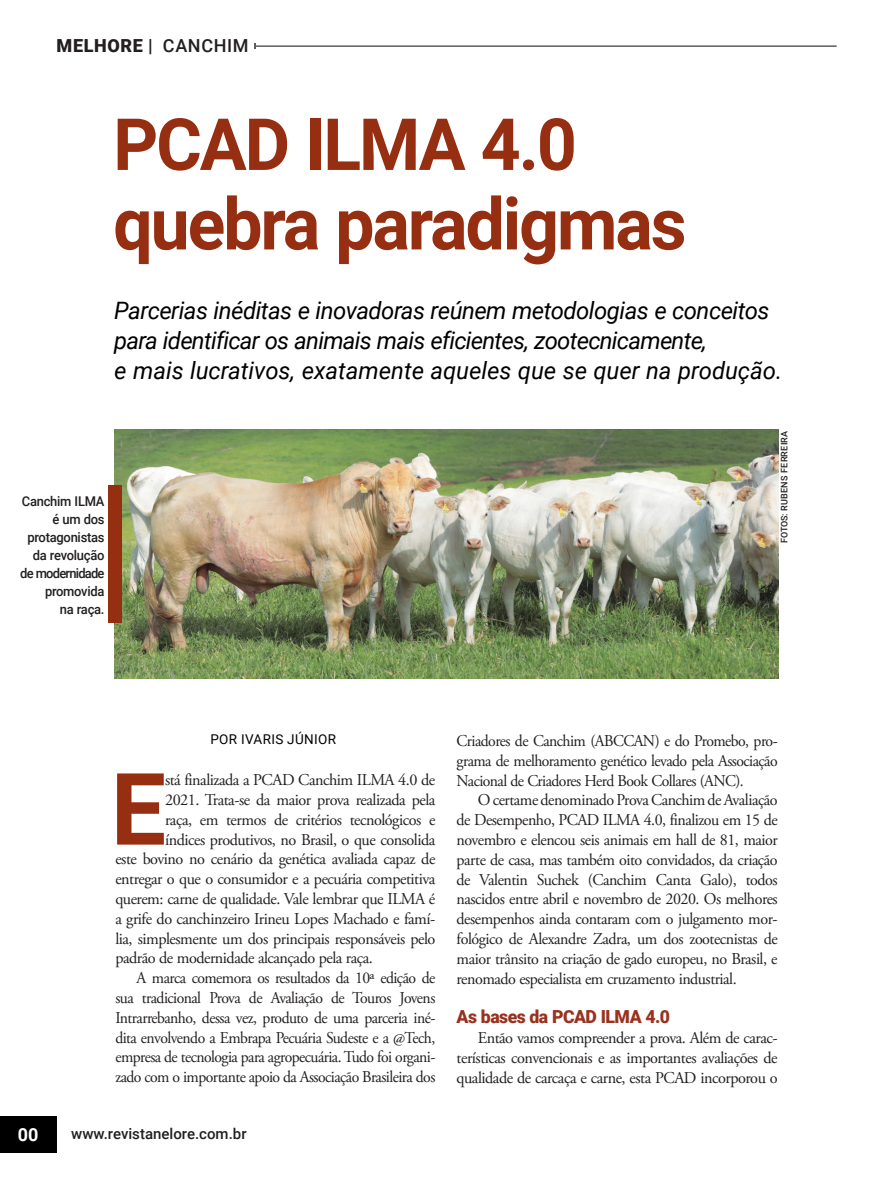
<style>
.page{position:relative;width:893px;height:1191px;background:#fff}
.page>*{position:absolute;margin:0;border:0;box-sizing:border-box;transform-origin:0 0}
.t1{font:700 100.05px "Roboto";color:#962e11}
.t2{font:700 72px/79.5px "Roboto";letter-spacing:-.03em;color:#962e11}
.t3{font:italic 24px/30px "Roboto";letter-spacing:-.02em;color:#000}
.t4{font:900 18px "Roboto";letter-spacing:-.03em;color:#99321f}
.t5{font:900 18px "Roboto";letter-spacing:.035em;color:#231f20}
.t6{font:700 18px "Roboto";color:#fff}
.t7{font:16.5px/19.8px "Adobe Garamond Pro";letter-spacing:-.03em;color:#231f20;text-align:justify}
.t8{font:16.5px/19.8px "Adobe Garamond Pro";letter-spacing:-.03em;color:#231f20;text-align:justify;scale:.95 1}
.t9{font:500 15px "Roboto";color:#231f20}
.t10{font:500 13.5px/18px "Roboto";letter-spacing:-.02em;color:#231f20;text-align:right;scale:.96 1}
.t11{font:13.5px "Roboto";letter-spacing:.025em;color:#000}
.t12{font:500 9px "Roboto";letter-spacing:.025em;color:#231f20}
.s1{font-weight:500}
</style>
<div class="page">
<div style="left:0;top:1116px;width:56px;height:36px;background:#000"></div>
<hr style="left:255px;top:45px;width:582px;height:2px;background:#5c5c5f">
<img style="left:115px;top:430px;width:663px;height:248px">
<div style="left:109px;top:485px;width:13px;height:138px;background:#962e11"></div>
<p class="t5" style="left:57px;top:33px;width:193px">MELHORE | <span class="s1">CANCHIM</span></p>
<h2 class="t2" style="left:113px;top:102px;width:575px">PCAD ILMA 4.0 quebra paradigmas</h2>
<h3 class="t3" style="left:114px;top:294px;width:669px">Parcerias inéditas e inovadoras reúnem metodologias e conceitos para identificar os animais mais eficientes, zootecnicamente,<br>e mais lucrativos, exatamente aqueles que se quer na produção.</h3>
<p class="t10" style="left:20px;top:492px;width:89px">Canchim ILMA é um dos protagonistas da revolução de modernidade promovida<br>na raça.</p>
<p class="t12" style="left:778px;top:543px;width:114px;rotate:-90deg">FOTOS: RUBENS FERREIRA</p>
<p class="t11" style="left:210px;top:730px;width:127px">POR IVARIS JÚNIOR</p>
<h1 class="t1" style="left:111px;top:739px;width:57px">E</h1>
<p class="t7" style="left:165px;top:770px;width:272px">stá finalizada a PCAD Canchim ILMA 4.0 de</p>
<p class="t7" style="left:165px;top:790px;width:272px">2021. Trata-se da maior prova realizada pela</p>
<p class="t7" style="left:165px;top:810px;width:272px">raça, em termos de critérios tecnológicos e</p>
<p class="t7" style="left:165px;top:830px;width:272px">índices produtivos, no Brasil, o que consolida</p>
<p class="t7" style="left:115px;top:850px;width:321px">este bovino no cenário da genética avaliada capaz de</p>
<p class="t7" style="left:115px;top:869px;width:321px">entregar o que o consumidor e a pecuária competitiva</p>
<p class="t7" style="left:115px;top:889px;width:321px">querem: carne de qualidade. Vale lembrar que ILMA é</p>
<p class="t7" style="left:115px;top:909px;width:321px">a grife do canchinzeiro Irineu Lopes Machado e famí-</p>
<p class="t7" style="left:115px;top:929px;width:321px">lia, simplesmente um dos principais responsáveis pelo</p>
<p class="t7" style="left:115px;top:949px;width:259px">padrão de modernidade alcançado pela raça.</p>
<p class="t8" style="left:137px;top:968px;width:316px">A marca comemora os resultados da 10ª edição de</p>
<p class="t8" style="left:115px;top:988px;width:338px">sua tradicional Prova de Avaliação de Touros Jovens</p>
<p class="t8" style="left:115px;top:1008px;width:338px">Intrarrebanho, dessa vez, produto de uma parceria iné-</p>
<p class="t8" style="left:115px;top:1028px;width:338px">dita envolvendo a Embrapa Pecuária Sudeste e a @Tech,</p>
<p class="t8" style="left:115px;top:1048px;width:338px">empresa de tecnologia para agropecuária. Tudo foi organi-</p>
<p class="t8" style="left:115px;top:1067px;width:338px">zado com o importante apoio da Associação Brasileira dos</p>
<p class="t8" style="left:457px;top:731px;width:339px">Criadores de Canchim (ABCCAN) e do Promebo, pro&shy;grama de melhoramento genético levado pela Associação Nacional de Criadores Herd Book Collares (ANC).</p>
<p class="t7" style="left:457px;top:791px;width:323px;text-indent:21px">O certame denominado Prova Canchim de Avaliação de Desempenho, PCAD ILMA 4.0, finalizou em 15 de novembro e elencou seis animais em hall de 81, maior parte de casa, mas também oito convidados, da criação de Valentin Suchek (Canchim Canta Galo), todos nascidos entre abril e novembro de 2020. Os melhores desempenhos ainda contaram com o julgamento mor&shy;fológico de Alexandre Zadra, um dos zootecnistas de maior trânsito na criação de gado europeu, no Brasil, e renomado especialista em cruzamento industrial.</p>
<p class="t4" style="left:457px;top:1004px;width:215px">As bases da PCAD ILMA 4.0</p>
<p class="t7" style="left:457px;top:1028px;width:323px;text-indent:21px">Então vamos compreender a prova. Além de carac&shy;terísticas convencionais e as importantes avaliações de qualidade de carcaça e carne, esta PCAD incorporou o</p>
<p class="t6" style="left:18px;top:1121px;width:22px">00</p>
<p class="t9" style="left:71px;top:1123px;width:177px">www.revistanelore.com.br</p>
</div>
